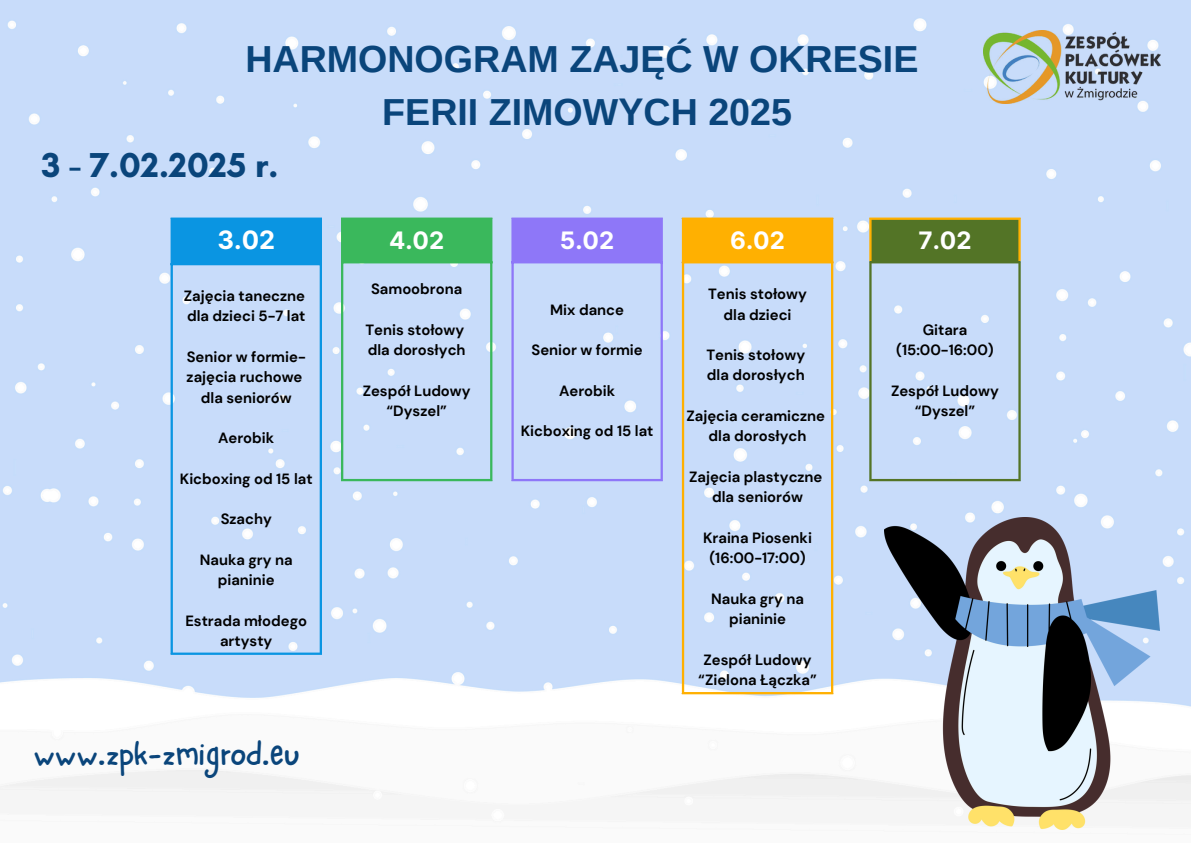
<style>
.page{position:relative;width:1191px;height:843px;background:#fff}
.page>*{position:absolute;margin:0;border:0;box-sizing:border-box;transform-origin:0 0}
.t1{font:700 37.6px/52.5px "Arimo";color:#0a457b;text-align:center}
.t2{font:700 35.2px "Glacial Indifference";color:#0a457b}
.t3{font:31.8px "NF One Little Font Regular";color:#0a457b}
.t4{font:700 25.3px "Inter";color:#fff}
.t5{font:700 24px "Inter";color:#fff}
.t6{font:700 14.8px/20.3px "DM Sans";color:#000;text-align:center}
</style>
<div class="page">
<img style="left:0;top:0;width:1190px;height:830px">
<img style="left:884px;top:517px;width:275px;height:312px">
<div style="left:171px;top:218px;width:150px;height:46px;background:#0a95e2"></div>
<hr style="left:170px;top:220px;width:3px;height:432px;background:#0a95e2">
<hr style="left:319px;top:220px;width:3px;height:432px;background:#0a95e2">
<hr style="left:170px;top:217px;width:152px;height:3px;background:#0a95e2">
<hr style="left:170px;top:263px;width:152px;height:2px;background:#0a95e2">
<hr style="left:170px;top:652px;width:152px;height:2px;background:#0a95e2">
<div style="left:342px;top:218px;width:149px;height:44px;background:#3ab85c"></div>
<hr style="left:341px;top:220px;width:2px;height:259px;background:#3ab85c">
<hr style="left:490px;top:220px;width:2px;height:259px;background:#3ab85c">
<hr style="left:341px;top:217px;width:151px;height:3px;background:#3ab85c">
<hr style="left:341px;top:261px;width:151px;height:2px;background:#3ab85c">
<hr style="left:341px;top:479px;width:151px;height:2px;background:#3ab85c">
<div style="left:512px;top:218px;width:149px;height:44px;background:#8e77f8"></div>
<hr style="left:511px;top:220px;width:2px;height:259px;background:#8e77f8">
<hr style="left:660px;top:220px;width:2px;height:259px;background:#8e77f8">
<hr style="left:511px;top:217px;width:151px;height:3px;background:#8e77f8">
<hr style="left:511px;top:261px;width:151px;height:2px;background:#8e77f8">
<hr style="left:511px;top:479px;width:151px;height:2px;background:#8e77f8">
<div style="left:682px;top:218px;width:150px;height:44px;background:#ffb001"></div>
<hr style="left:681px;top:220px;width:3px;height:471px;background:#ffb001">
<hr style="left:830px;top:220px;width:3px;height:471px;background:#ffb001">
<hr style="left:681px;top:217px;width:152px;height:3px;background:#ffb001">
<hr style="left:681px;top:261px;width:152px;height:2px;background:#ffb001">
<hr style="left:681px;top:691px;width:152px;height:3px;background:#ffb001">
<div style="left:870px;top:218px;width:149px;height:44px;background:#537426"></div>
<hr style="left:869px;top:220px;width:2px;height:41px;background:#ffb001">
<hr style="left:1018px;top:220px;width:2px;height:41px;background:#ffb001">
<hr style="left:869px;top:217px;width:151px;height:3px;background:#ffb001">
<hr style="left:869px;top:263px;width:2px;height:216px;background:#537426">
<hr style="left:1018px;top:263px;width:2px;height:216px;background:#537426">
<hr style="left:869px;top:261px;width:151px;height:2px;background:#537426">
<hr style="left:869px;top:479px;width:151px;height:2px;background:#537426">
<img style="left:982px;top:30px;width:177px;height:74px">
<p class="t1" style="left:245px;top:33px;width:674px">HARMONOGRAM ZAJĘĆ W OKRESIE<br>FERII ZIMOWYCH 2025</p>
<p class="t2" style="left:41px;top:143px;width:238px">3 - 7.02.2025 r.</p>
<p class="t4" style="left:217px;top:224px;width:59px">3.02</p>
<h1 class="t6" style="left:184px;top:286px;width:123px">Zajęcia taneczne</h1>
<h2 class="t6" style="left:187px;top:306px;width:120px">dla dzieci 5-7 lat</h2>
<p class="t6" style="left:186px;top:346px;width:121px;text-align:left">Senior w formie&shy;zajęcia ruchowe</p>
<p class="t6" style="left:201px;top:387px;width:92px">dla seniorów</p>
<p class="t6" style="left:218px;top:428px;width:58px">Aerobik</p>
<p class="t6" style="left:180px;top:468px;width:134px">Kicboxing od 15 lat</p>
<p class="t6" style="left:221px;top:509px;width:53px">Szachy</p>
<p class="t6" style="left:200px;top:549px;width:94px">Nauka gry na pianinie</p>
<p class="t6" style="left:185px;top:610px;width:123px">Estrada młodego artysty</p>
<p class="t3" style="left:33px;top:735px;width:267px">www.zpk-zmigrod.eu</p>
<p class="t5" style="left:389px;top:226px;width:57px">4.02</p>
<p class="t6" style="left:371px;top:279px;width:93px">Samoobrona</p>
<p class="t6" style="left:365px;top:319px;width:100px">Tenis stołowy</p>
<p class="t6" style="left:368px;top:340px;width:99px">dla dorosłych</p>
<p class="t6" style="left:362px;top:380px;width:109px">Zespół Ludowy “Dyszel”</p>
<p class="t5" style="left:560px;top:226px;width:56px">5.02</p>
<p class="t6" style="left:550px;top:299px;width:75px">Mix dance</p>
<p class="t6" style="left:531px;top:340px;width:113px">Senior w formie</p>
<p class="t6" style="left:559px;top:380px;width:58px">Aerobik</p>
<p class="t6" style="left:520px;top:421px;width:134px">Kicboxing od 15 lat</p>
<p class="t5" style="left:730px;top:226px;width:56px">6.02</p>
<p class="t6" style="left:708px;top:284px;width:100px">Tenis stołowy</p>
<p class="t6" style="left:723px;top:304px;width:69px">dla dzieci</p>
<p class="t6" style="left:706px;top:345px;width:100px">Tenis stołowy</p>
<p class="t6" style="left:706px;top:365px;width:99px">dla dorosłych</p>
<p class="t6" style="left:686px;top:405px;width:140px">Zajęcia ceramiczne</p>
<p class="t6" style="left:708px;top:426px;width:99px">dla dorosłych</p>
<p class="t6" style="left:689px;top:466px;width:135px">Zajęcia plastyczne</p>
<p class="t6" style="left:712px;top:487px;width:92px">dla seniorów</p>
<p class="t6" style="left:703px;top:527px;width:110px">Kraina Piosenki (16:00-17:00)</p>
<p class="t6" style="left:711px;top:588px;width:94px">Nauka gry na pianinie</p>
<p class="t6" style="left:698px;top:649px;width:120px">Zespół Ludowy “Zielona Łączka”</p>
<p class="t5" style="left:918px;top:226px;width:55px">7.02</p>
<p class="t6" style="left:922px;top:319px;width:46px">Gitara</p>
<p class="t6" style="left:896px;top:340px;width:99px">(15:00-16:00)</p>
<p class="t6" style="left:890px;top:380px;width:109px">Zespół Ludowy “Dyszel”</p>
</div>
